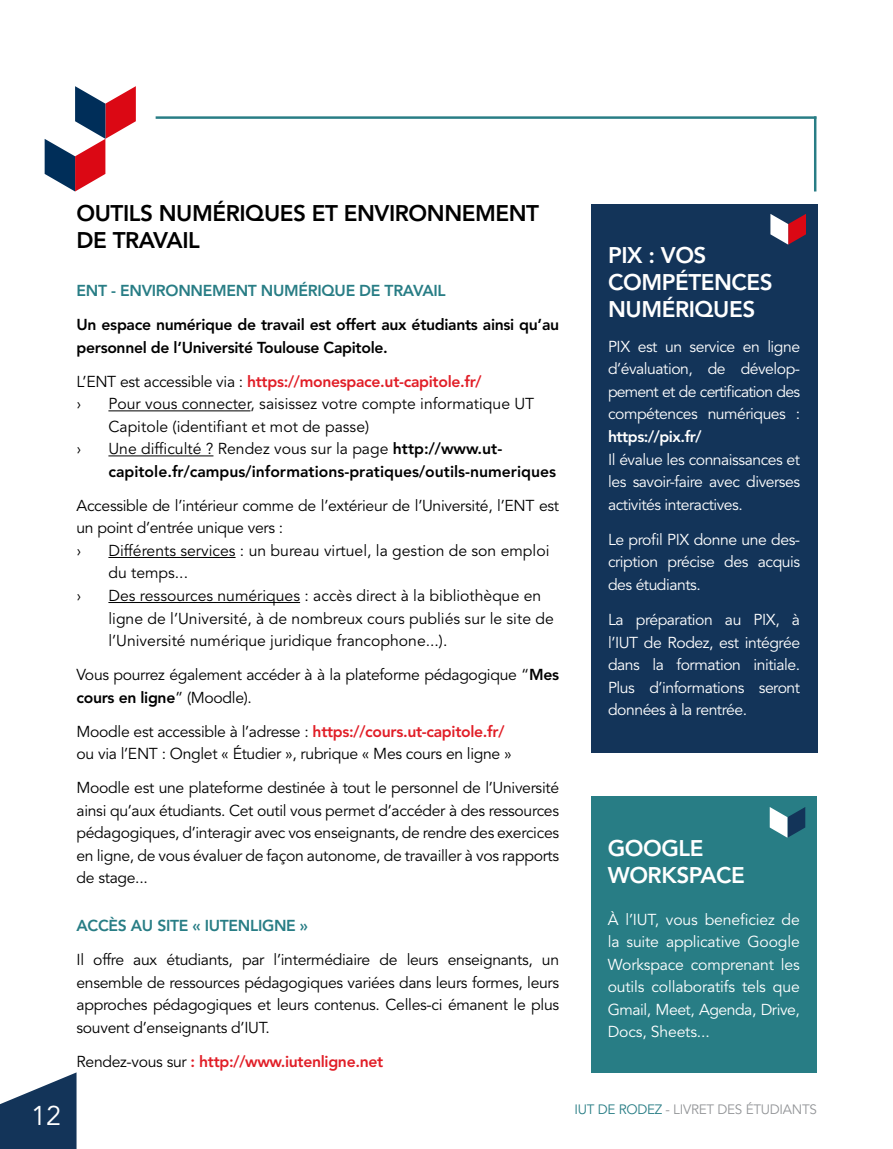
<style>
.page{position:relative;width:893px;height:1149px;background:#fff}
.page>*{position:absolute;margin:0;border:0;box-sizing:border-box;transform-origin:0 0}
.t1{font:27px "Avenir LT Std";color:#fff}
.t2{font:800 22.5px/27px "Avenir LT Std";letter-spacing:-.02em;color:#fff;text-align:center}
.t3{font:800 22.5px/27px "Avenir LT Std";letter-spacing:-.02em;color:#000}
.t4{font:15.75px/22.5px "Avenir LT Std";letter-spacing:-.02em;color:#000}
.t5{font:15.75px/22.5px "Avenir LT Std";letter-spacing:-.03em;color:#fff;text-align:justify}
.t6{font:15.75px/22.5px "Avenir LT Std";color:#000}
.t7{font:800 15.75px/22.5px "Avenir LT Std";color:#000}
.t8{font:800 15.75px/22.5px "Avenir LT Std";letter-spacing:-.02em;color:#000}
.t9{font:800 15.75px/22.5px "Avenir LT Std";letter-spacing:-.02em;color:#e11e27}
.t10{font:800 15.75px "Avenir LT Std";letter-spacing:-.02em;color:#287d85}
.t11{font:800 15.75px "Avenir LT Std";color:#fff}
.t12{font:13.5px "Avenir LT Std";letter-spacing:-.02em;color:#939598}
.s1{font-weight:400;color:#000}
.s2{font-weight:400}
.s3{font-weight:800}
.s4{font-weight:800;color:#e11e27}
.s5{color:#287d85}
</style>
<div class="page">
<svg style="left:45px;top:86px;width:91px;height:105px"></svg>
<svg style="left:0;top:1072px;width:77px;height:76px"></svg>
<hr style="left:156px;top:116px;width:660px;height:3px;background:#287d85">
<hr style="left:814px;top:116px;width:2px;height:75px;background:#287d85">
<div style="left:591px;top:795px;width:225px;height:276px;background:#287d85"></div>
<svg style="left:770px;top:807px;width:35px;height:30px"></svg>
<hr style="left:108px;top:410px;width:143px;height:1px;background:#000">
<hr style="left:108px;top:455px;width:105px;height:1px;background:#000">
<hr style="left:108px;top:557px;width:128px;height:1px;background:#000">
<hr style="left:108px;top:602px;width:192px;height:1px;background:#000">
<div style="left:591px;top:204px;width:226px;height:549px;background:#133459"></div>
<svg style="left:770px;top:214px;width:36px;height:30px"></svg>
<h1 class="t1" style="left:31px;top:1099px;width:32px">12</h1>
<h2 class="t3" style="left:77px;top:200px;width:464px">Outils numériques et environnement de travail</h2>
<p class="t10" style="left:77px;top:281px;width:11px">ENT</p>
<p class="t10" style="left:111px;top:281px;width:332px">- Environnement Nu mérique de Travail</p>
<p class="t8" style="left:77px;top:313px;width:484px">Un espace numérique de travail est offert aux étudiants ainsi qu’au personnel de l’Université Toulouse Capitole.</p>
<p class="t9" style="left:77px;top:370px;width:407px"><span class="s1">L’ENT est accessible via :</span> https://monespace.ut-capitole.fr/ <span class="s1">›</span></p>
<p class="t6" style="left:108px;top:393px;width:427px">Pour vous connecter, saisissez votre compte informatique UT<br>Capitole (identifiant et mot de passe)</p>
<p class="t4" style="left:77px;top:438px;width:6px">›</p>
<p class="t7" style="left:108px;top:437px;width:449px"><span class="s2">Une difficulté ? Rendez vous sur la page</span> http://www.ut&shy;capitole.fr/campus/informations-pratiques/outils-numeriques</p>
<p class="t4" style="left:77px;top:494px;width:484px">Accessible de l’intérieur comme de l’extérieur de l’Université, l’ENT est un point d’entrée unique vers :<br>›</p>
<p class="t6" style="left:108px;top:539px;width:442px">Différents services : un bureau virtuel, la gestion de son emploi du temps...</p>
<p class="t4" style="left:77px;top:584px;width:6px">›</p>
<p class="t6" style="left:108px;top:584px;width:447px">Des ressources numériques : accès direct à la bibliothèque en ligne de l’Université, à de nombreux cours publiés sur le site de l’Université numérique juridique francophone...).</p>
<p class="t4" style="left:77px;top:663px;width:484px">Vous pourrez également accéder à à la plateforme pédagogique “<span class="s3">Mes cours en ligne</span>” (Moodle).</p>
<p class="t4" style="left:77px;top:720px;width:437px">Moodle est accessible à l’adresse : <span class="s4">https://cours.ut-capitole.fr/ </span>ou via l’ENT : Onglet « Étudier », rubrique « Mes cours en ligne »</p>
<p class="t4" style="left:77px;top:776px;width:484px;text-align:justify">Moodle est une plateforme destinée à tout le personnel de l’Université ainsi qu’aux étudiants. Cet outil vous permet d’accéder à des ressources pédagogiques, d’interagir avec vos enseignants, de rendre des exercices en ligne, de vous évaluer de façon autonome, de travailler à vos rapports de stage...</p>
<p class="t10" style="left:77px;top:916px;width:233px">Accès au site « IUTenligne »</p>
<p class="t4" style="left:77px;top:948px;width:484px;text-align:justify">Il offre aux étudiants, par l’intermédiaire de leurs enseignants, un ensemble de ressources pédagogiques variées dans leurs formes, leurs approches pédagogiques et leurs contenus. Celles-ci émanent le plus souvent d’enseignants d’IUT.</p>
<p class="t9" style="left:77px;top:1049px;width:308px"><span class="s1">Rendez-vous sur</span> : http://www.iutenligne.net</p>
<h2 class="t2" style="left:608px;top:241px;width:166px;text-align:left">PIX : vos compétences numériques</h2>
<p class="t5" style="left:608px;top:335px;width:194px">PIX est un service en ligne d’évaluation, de dévelop&shy;pement et de certification des compétences numériques :</p>
<p class="t11" style="left:608px;top:427px;width:95px">https://pix.fr/</p>
<p class="t5" style="left:608px;top:448px;width:194px">Il évalue les connaissances et les savoir-faire avec diverses activités interactives.</p>
<p class="t5" style="left:608px;top:528px;width:194px">Le profil PIX donne une des&shy;cription précise des acquis des étudiants.</p>
<p class="t5" style="left:608px;top:608px;width:194px">La préparation au PIX, à l’IUT de Rodez, est intégrée dans la formation initiale.<br>Plus d’informations seront données à la rentrée.</p>
<h2 class="t2" style="left:608px;top:834px;width:19px">Goo</h2>
<h2 class="t2" style="left:608px;top:834px;width:139px">gle<br>Wo rkspace</h2>
<p class="t5" style="left:608px;top:908px;width:194px">À l’IUT, vous beneficiez de la suite applicative Google Workspace comprenant les outils collaboratifs tels que Gmail, Meet, Agenda, Drive, Docs, Sheets...</p>
<p class="t12" style="left:574px;top:1101px;width:244px"><span class="s5">IUT de Rodez</span> - Livret deS ÉTUDIANTS</p>
</div>
